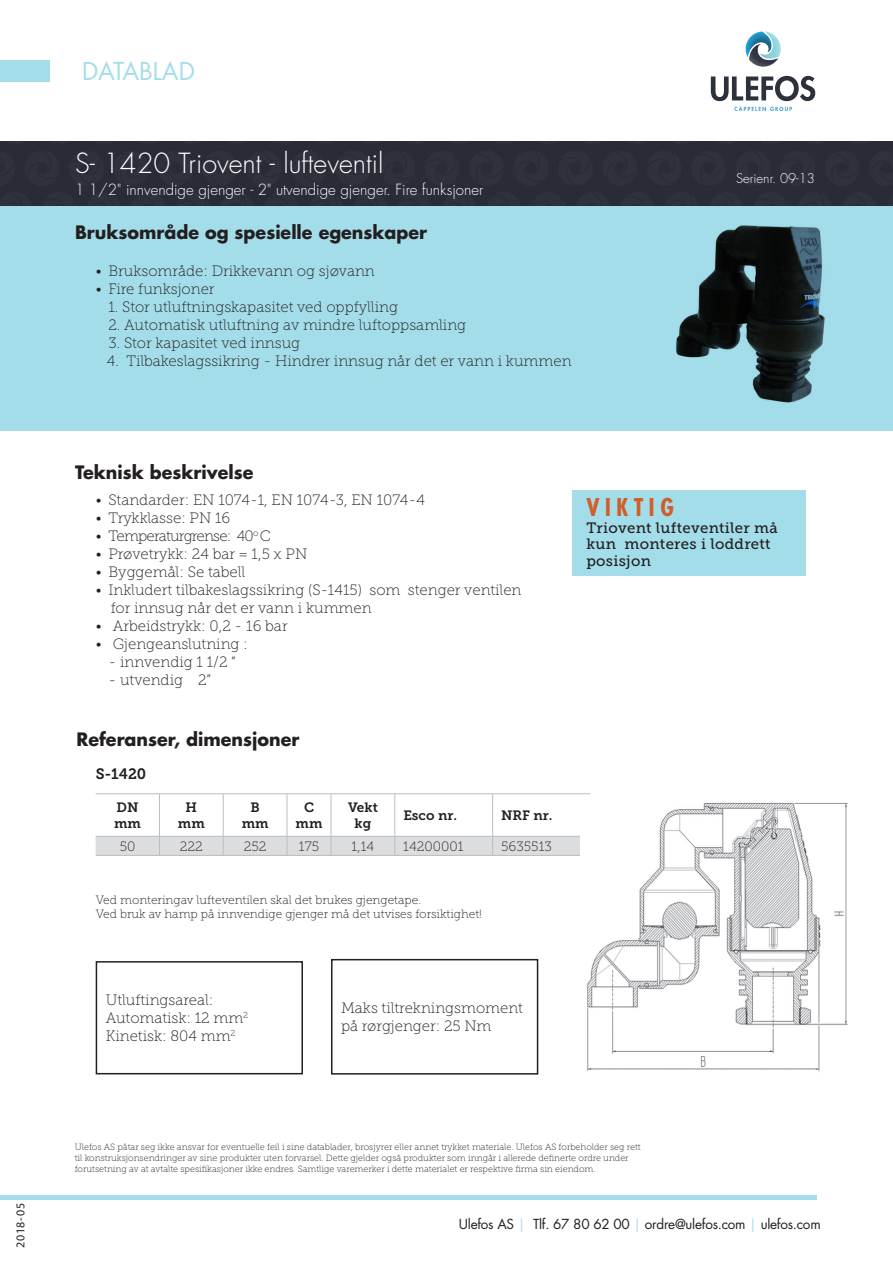
<style>
.page{position:relative;width:893px;height:1263px;background:#fff}
.page>*{position:absolute;margin:0;border:0;box-sizing:border-box;transform-origin:0 0}
.t1{font:300 27px "Futura Std";color:#fff}
.t2{font:700 27px "Futura PT Cond";letter-spacing:.19em;color:#d05f27}
.t3{font:24px "Futura Std";color:#a4ddea}
.t4{font:700 18px "Futura Std";color:#231f20}
.t5{font:15px/18px "Museo Slab 100";color:#231f20}
.t6{font:300 15px "Futura Std";color:#fff}
.t7{font:15px/16.5px "Museo Slab 500";letter-spacing:.02em;color:#231f20}
.t8{font:15px "Museo Slab 100";letter-spacing:-.05em;color:#231f20}
.t9{font:15px "Museo Slab 700";color:#231f20}
.t10{font:13.5px "Futura Std";letter-spacing:-.02em;color:#231f20}
.t11{font:13.5px/16.2px "Museo Slab 700";color:#231f20;text-align:center}
.t12{font:13.5px "Museo Slab 100";color:#231f20}
.t13{font:300 13.05px "Futura Std";color:#fff}
.t14{font:12px/14.4px "Museo Slab 100";color:#231f20}
.t15{font:12px "Myriad Pro";letter-spacing:.06em;color:#231f20}
.t16{font:9px/10.8px "Museo Slab 100";color:#231f20}
.s1{color:#a4ddea}
</style>
<div class="page">
<div style="left:0;top:205px;width:893px;height:226px;background:#a4ddea"></div>
<hr style="left:96px;top:793px;width:63px;height:1px;background:#bcbdc0">
<hr style="left:159px;top:793px;width:64px;height:1px;background:#bcbdc0">
<hr style="left:159px;top:794px;width:1px;height:42px;background:#bcbdc0">
<hr style="left:223px;top:793px;width:64px;height:1px;background:#bcbdc0">
<hr style="left:223px;top:794px;width:1px;height:42px;background:#bcbdc0">
<hr style="left:395px;top:793px;width:98px;height:1px;background:#bcbdc0">
<hr style="left:493px;top:793px;width:97px;height:1px;background:#bcbdc0">
<hr style="left:96px;top:855px;width:63px;height:1px;background:#bcbdc0">
<hr style="left:159px;top:855px;width:64px;height:1px;background:#bcbdc0">
<hr style="left:223px;top:855px;width:64px;height:1px;background:#bcbdc0">
<hr style="left:395px;top:855px;width:98px;height:1px;background:#bcbdc0">
<hr style="left:493px;top:855px;width:97px;height:1px;background:#bcbdc0">
<hr style="left:287px;top:793px;width:44px;height:1px;background:#bcbdc0">
<hr style="left:287px;top:794px;width:1px;height:42px;background:#bcbdc0">
<hr style="left:331px;top:793px;width:64px;height:1px;background:#bcbdc0">
<hr style="left:331px;top:794px;width:1px;height:42px;background:#bcbdc0">
<hr style="left:394px;top:794px;width:1px;height:42px;background:#bcbdc0">
<hr style="left:492px;top:794px;width:1px;height:42px;background:#bcbdc0">
<svg style="left:96px;top:836px;width:484px;height:19px;background:#dadbdd"></svg>
<hr style="left:287px;top:855px;width:44px;height:1px;background:#bcbdc0">
<hr style="left:331px;top:855px;width:64px;height:1px;background:#bcbdc0">
<div style="left:96px;top:961px;width:207px;height:113px;border:2px solid #231f20"></div>
<div style="left:331px;top:959px;width:207px;height:115px;border:2px solid #231f20"></div>
<img style="left:580px;top:802px;width:268px;height:269px">
<div style="left:572px;top:491px;width:234px;height:85px;background:#a4ddea"></div>
<div style="left:0;top:141px;width:893px;height:64px;background:#292b37"></div>
<img style="left:675px;top:225px;width:150px;height:178px">
<hr style="left:0;top:1195px;width:816px;height:4px;background:#a4ddea">
<div style="left:0;top:61px;width:50px;height:21px;background:#a4ddea"></div>
<svg style="left:734px;top:107px;width:58px;height:4px"></svg>
<svg style="left:746px;top:31px;width:35px;height:36px"></svg>
<svg style="left:711px;top:76px;width:104px;height:25px"></svg>
<p class="t15" style="left:13px;top:1248px;width:46px;rotate:-90deg">2018-05</p>
<h2 class="t3" style="left:82px;top:56px;width:114px">DATABLAD</h2>
<h1 class="t1" style="left:75px;top:146px;width:310px">S- 1420 Triovent - lufteventil</h1>
<p class="t6" style="left:75px;top:180px;width:410px">1 1/2" innvendige gjenger - 2" utvendige gjenger. Fire funksjoner</p>
<p class="t4" style="left:75px;top:220px;width:354px">Bruksområde og spesielle egenskaper</p>
<p class="t5" style="left:96px;top:262px;width:281px">• Bruksområde: Drikkevann og sjøvann</p>
<p class="t5" style="left:96px;top:280px;width:120px">• Fire funksjoner</p>
<p class="t5" style="left:108px;top:298px;width:291px">1. Stor utluftningskapasitet ved oppfylling</p>
<p class="t5" style="left:108px;top:316px;width:359px">2. Automatisk utluftning av mindre luftoppsamling</p>
<p class="t5" style="left:108px;top:334px;width:193px">3. Stor kapasitet ved innsug</p>
<p class="t5" style="left:107px;top:352px;width:466px">4. Tilbakeslagssikring - Hindrer innsug når det er vann i kummen</p>
<p class="t13" style="left:736px;top:170px;width:80px">Serienr. 09-13</p>
<p class="t4" style="left:75px;top:460px;width:180px">Teknisk beskrivelse</p>
<p class="t5" style="left:96px;top:491px;width:331px">• Standarder: EN 1074-1, EN 1074-3, EN 1074-4</p>
<p class="t5" style="left:96px;top:509px;width:136px">• Trykklasse: PN 16</p>
<p class="t8" style="left:96px;top:528px;width:177px">• Temperaturgrense: 40<sup>o</sup> C</p>
<p class="t5" style="left:96px;top:545px;width:213px">• Prøvetrykk: 24 bar = 1,5 x PN</p>
<p class="t5" style="left:96px;top:563px;width:151px">• Byggemål: Se tabell</p>
<p class="t5" style="left:111px;top:581px;width:412px;text-indent:-15px">• Inkludert tilbakeslagssikring (S-1415) som stenger ventilen for innsug når det er vann i kummen</p>
<p class="t5" style="left:96px;top:617px;width:193px">• Arbeidstrykk: 0,2 - 16 bar</p>
<p class="t5" style="left:96px;top:635px;width:154px">• Gjengeanslutning :</p>
<p class="t5" style="left:108px;top:653px;width:129px">- innvendig 1 1/2 “</p>
<p class="t5" style="left:108px;top:671px;width:104px">- utvendig 2”</p>
<p class="t4" style="left:77px;top:727px;width:224px">Referanser, dimensjoner</p>
<p class="t9" style="left:96px;top:765px;width:52px">S-1420</p>
<p class="t11" style="left:114px;top:799px;width:28px;text-align:left">DN mm</p>
<p class="t11" style="left:178px;top:799px;width:28px">H mm</p>
<p class="t11" style="left:242px;top:799px;width:28px">B mm</p>
<p class="t11" style="left:296px;top:799px;width:28px">C mm</p>
<p class="t11" style="left:348px;top:799px;width:31px">Vekt kg</p>
<p class="t11" style="left:403px;top:807px;width:55px">Esco nr.</p>
<p class="t11" style="left:501px;top:807px;width:53px">NRF nr.</p>
<p class="t12" style="left:120px;top:839px;width:17px">50</p>
<p class="t12" style="left:180px;top:839px;width:25px">222</p>
<p class="t12" style="left:244px;top:839px;width:24px">252</p>
<p class="t12" style="left:299px;top:839px;width:22px">175</p>
<p class="t12" style="left:352px;top:839px;width:24px">1,14</p>
<p class="t12" style="left:403px;top:839px;width:62px">14200001</p>
<p class="t12" style="left:501px;top:839px;width:52px">5635513</p>
<p class="t14" style="left:96px;top:893px;width:388px">Ved monteringav lufteventilen skal det brukes gjengetape.<br>Ved bruk av hamp på innvendige gjenger må det utvises forsiktighet!</p>
<p class="t5" style="left:106px;top:991px;width:144px">Utluftingsareal:<br>Automatisk: 12 mm<sup>2<br></sup>Kinetisk: 804 mm<sup>2</sup></p>
<p class="t5" style="left:341px;top:999px;width:183px">Maks tiltrekningsmoment på rørgjenger: 25 Nm</p>
<h1 class="t2" style="left:586px;top:491px;width:89px">VIKTIG</h1>
<p class="t7" style="left:586px;top:519px;width:193px">Triovent lufteventiler må kun monteres i loddrett posisjon</p>
<p class="t16" style="left:75px;top:1141px;width:567px">Ulefos AS påtar seg ikke ansvar for eventuelle feil i sine datablader, brosjyrer eller annet trykket materiale. Ulefos AS forbeholder seg rett til konstruksjonsendringer av sine produkter uten forvarsel. Dette gjelder også produkter som inngår i allerede definerte ordre under forutsetning av at avtalte spesifikasjoner ikke endres. Samtlige varemerker i dette materialet er respektive firma sin eiendom.</p>
<p class="t10" style="left:459px;top:1215px;width:363px">Ulefos AS <span class="s1">|</span> Tlf. 67 80 62 00 <span class="s1">|</span> ordre@ulefos.com <span class="s1">|</span> ulefos.com</p>
</div>
